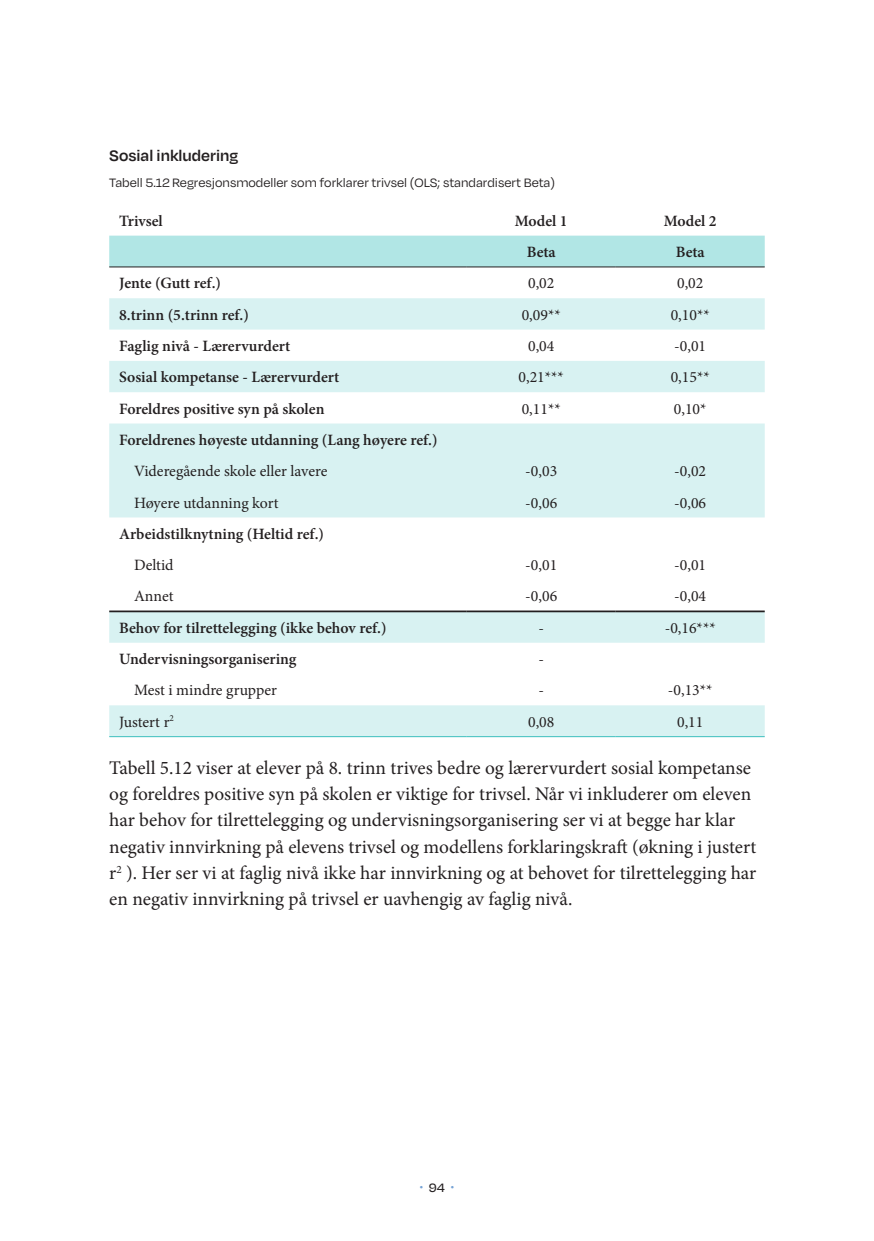
<style>
.page{position:relative;width:874px;height:1241px;background:#fff}
.page>*{position:absolute;margin:0;border:0;box-sizing:border-box;transform-origin:0 0}
.Avsnitt_Avstand{font:19.25px/26.2px "Minion Pro";color:#231f20}
.Heading4{font:600 17.5px "Degular";color:#231f20}
.TH{font:600 15.75px "Minion Pro";color:#231f20}
.TD{font:15.75px "Minion Pro";color:#231f20}
.Figurtekst{font:14px "Degular";color:#231f20}
.t1{font:700 14px "Dax Pro";color:#75a2d5}
.s1{font-family:"Degular";font-weight:500;color:#231f20}
</style>
<div class="page">
<div style="left:109px;top:235px;width:655px;height:31px;background:#b1e6e5"></div>
<svg style="left:109px;top:298px;width:655px;height:438px"></svg>
<hr style="left:109px;top:266px;width:357px;height:1px;background:#231f20">
<hr style="left:466px;top:266px;width:149px;height:1px;background:#231f20">
<hr style="left:615px;top:266px;width:149px;height:1px;background:#231f20">
<hr style="left:109px;top:610px;width:357px;height:2px;background:#231f20">
<hr style="left:466px;top:610px;width:149px;height:2px;background:#231f20">
<hr style="left:615px;top:610px;width:149px;height:2px;background:#231f20">
<hr style="left:109px;top:736px;width:357px;height:1px;background:#3cbfbe">
<hr style="left:466px;top:736px;width:149px;height:1px;background:#3cbfbe">
<hr style="left:615px;top:736px;width:149px;height:1px;background:#3cbfbe">
<p class="Heading4" style="left:109px;top:144px;width:130px">Sosial inkludering</p>
<p class="Figurtekst" style="left:109px;top:175px;width:447px">Tabell 5.12 Regresjonsmodeller som forklarer trivsel (OLS; standardisert Beta)</p>
<p class="TH" style="left:119px;top:210px;width:45px">Trivsel</p>
<p class="TH" style="left:514px;top:210px;width:54px">Model 1</p>
<p class="TH" style="left:663px;top:210px;width:54px">Model 2</p>
<p class="TH" style="left:526px;top:241px;width:31px">Beta</p>
<p class="TH" style="left:675px;top:241px;width:31px">Beta</p>
<p class="TH" style="left:119px;top:272px;width:103px">Jente (Gutt ref.)</p>
<p class="TD" style="left:528px;top:273px;width:28px">0,02</p>
<p class="TD" style="left:676px;top:273px;width:28px">0,02</p>
<p class="TH" style="left:119px;top:304px;width:131px">8.trinn (5.trinn ref.)</p>
<p class="TD" style="left:521px;top:304px;width:40px">0,09**</p>
<p class="TD" style="left:670px;top:304px;width:40px">0,10**</p>
<p class="TH" style="left:119px;top:335px;width:172px">Faglig nivå - Lærervurdert</p>
<p class="TD" style="left:528px;top:335px;width:28px">0,04</p>
<p class="TD" style="left:674px;top:335px;width:33px">-0,01</p>
<p class="TH" style="left:119px;top:366px;width:221px">Sosial kompetanse - Lærervurdert</p>
<p class="TD" style="left:518px;top:366px;width:47px">0,21***</p>
<p class="TD" style="left:670px;top:366px;width:40px">0,15**</p>
<p class="TH" style="left:119px;top:397px;width:207px">Foreldres positive syn på skolen</p>
<p class="TD" style="left:521px;top:398px;width:40px">0,11**</p>
<p class="TD" style="left:673px;top:398px;width:34px">0,10*</p>
<p class="TH" style="left:119px;top:429px;width:320px">Foreldrenes høyeste utdanning (Lang høyere ref.)</p>
<p class="TD" style="left:134px;top:460px;width:195px">Videregående skole eller lavere</p>
<p class="TD" style="left:525px;top:460px;width:33px">-0,03</p>
<p class="TD" style="left:674px;top:460px;width:33px">-0,02</p>
<p class="TD" style="left:134px;top:492px;width:146px">Høyere utdanning kort</p>
<p class="TD" style="left:525px;top:492px;width:33px">-0,06</p>
<p class="TD" style="left:674px;top:492px;width:33px">-0,06</p>
<p class="TH" style="left:119px;top:523px;width:206px">Arbeidstilknytning (Heltid ref.)</p>
<p class="TD" style="left:134px;top:554px;width:41px">Deltid</p>
<p class="TD" style="left:525px;top:554px;width:33px">-0,01</p>
<p class="TD" style="left:674px;top:554px;width:33px">-0,01</p>
<p class="TD" style="left:134px;top:585px;width:41px">Annet</p>
<p class="TD" style="left:525px;top:585px;width:33px">-0,06</p>
<p class="TD" style="left:674px;top:585px;width:33px">-0,04</p>
<p class="TH" style="left:119px;top:616px;width:269px">Behov for tilrettelegging (ikke behov ref.)</p>
<p class="TD" style="left:538px;top:617px;width:7px">-</p>
<p class="TD" style="left:664px;top:617px;width:52px">-0,16***</p>
<p class="TH" style="left:119px;top:648px;width:179px">Undervisningsorganisering</p>
<p class="TD" style="left:538px;top:648px;width:7px">-</p>
<p class="TD" style="left:134px;top:679px;width:144px">Mest i mindre grupper</p>
<p class="TD" style="left:538px;top:679px;width:7px">-</p>
<p class="TD" style="left:667px;top:679px;width:46px">-0,13**</p>
<p class="TD" style="left:119px;top:711px;width:56px">Justert r<sup>2</sup></p>
<p class="TD" style="left:528px;top:711px;width:28px">0,08</p>
<p class="TD" style="left:676px;top:711px;width:28px">0,11</p>
<p class="Avsnitt_Avstand" style="left:109px;top:754px;width:648px">Tabell 5.12 viser at elever på 8. trinn trives bedre og lærervurdert sosial kompetanse og foreldres positive syn på skolen er viktige for trivsel. Når vi inkluderer om eleven har behov for tilrettelegging og undervisningsorganisering ser vi at begge har klar negativ innvirkning på elevens trivsel og modellens forklaringskraft (økning i justert r<sup>2</sup> ). Her ser vi at faglig nivå ikke har innvirkning og at behovet for tilrettelegging har en negativ innvirkning på trivsel er uavhengig av faglig nivå.</p>
<p class="t1" style="left:419px;top:1178px;width:36px">· <span class="s1">94</span> ·</p>
</div>
